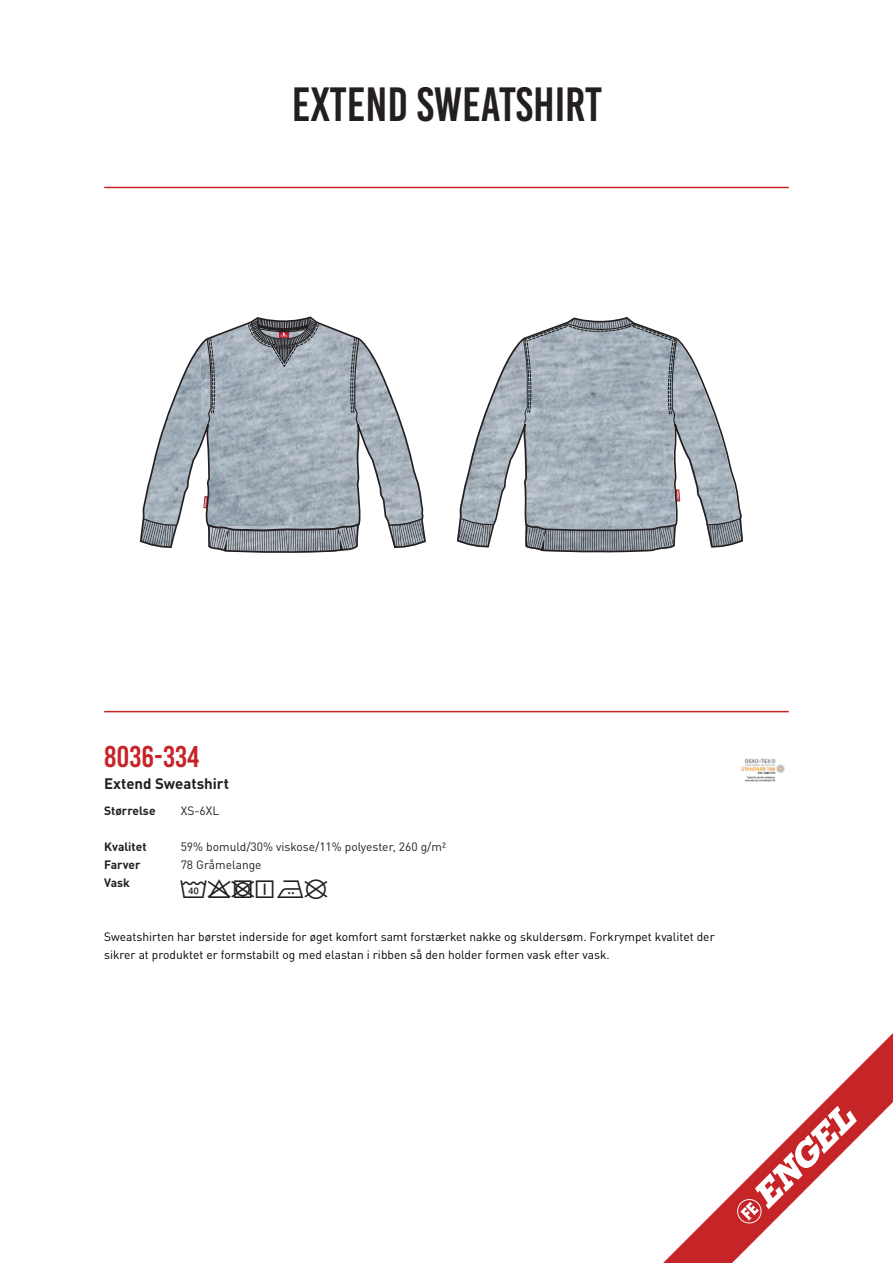
<style>
.page{position:relative;width:893px;height:1263px;background:#fff}
.page>*{position:absolute;margin:0;border:0;box-sizing:border-box;transform-origin:0 0}
.t1{font:48px "Bebas Kai";color:#231f20}
.t2{font:30px "Bebas Kai";color:#c62528}
.produkt_overskrift{font:700 15px "DINOT";color:#231f20}
.t3{font:12px/18px "DINOT";color:#000}
.produkt_info{font:12px "DINOT";color:#231f20}
.produkt_info-2{font:700 12px "DINOT";color:#231f20}
</style>
<div class="page">
<hr style="left:104px;top:187px;width:685px;height:1px;background:#c62528">
<hr style="left:104px;top:711px;width:685px;height:1px;background:#c62528">
<svg style="left:663px;top:1033px;width:230px;height:230px"></svg>
<svg style="left:736px;top:1106px;width:121px;height:119px"></svg>
<svg style="left:145px;top:316px;width:277px;height:180px"></svg>
<svg style="left:139px;top:496px;width:287px;height:57px"></svg>
<svg style="left:206px;top:338px;width:9px;height:87px"></svg>
<svg style="left:350px;top:338px;width:10px;height:87px"></svg>
<svg style="left:248px;top:317px;width:71px;height:50px;background:#81848a"></svg>
<svg style="left:457px;top:339px;width:286px;height:214px"></svg>
<svg style="left:522px;top:317px;width:156px;height:109px;background:#a3adb5"></svg>
<img style="left:741px;top:758px;width:44px;height:24px">
<p class="t1" style="left:292px;top:79px;width:312px">EXTEND SWEATSHIRT</p>
<h2 class="t2" style="left:104px;top:741px;width:97px">8036-334</h2>
<p class="produkt_overskrift" style="left:104px;top:774px;width:126px">Extend Sweatshirt</p>
<p class="produkt_info-2" style="left:104px;top:802px;width:53px">Størrelse</p>
<p class="produkt_info" style="left:181px;top:803px;width:40px">XS-6XL</p>
<p class="produkt_info-2" style="left:104px;top:838px;width:44px">Kvalitet</p>
<p class="produkt_info" style="left:181px;top:839px;width:267px">59% bomuld/30% viskose/11% polyester, 260 g/m²</p>
<p class="produkt_info-2" style="left:104px;top:856px;width:38px">Farver</p>
<p class="produkt_info" style="left:181px;top:857px;width:82px">78 Gråmelange</p>
<p class="produkt_info-2" style="left:104px;top:874px;width:27px">Vask</p>
<p class="t3" style="left:104px;top:927px;width:612px">Sweatshirten har børstet inderside for øget komfort samt forstærket nakke og skuldersøm. Forkrympet kvalitet der sikrer at produktet er formstabilt og med elastan i ribben så den holder formen vask efter vask.</p>
</div>
